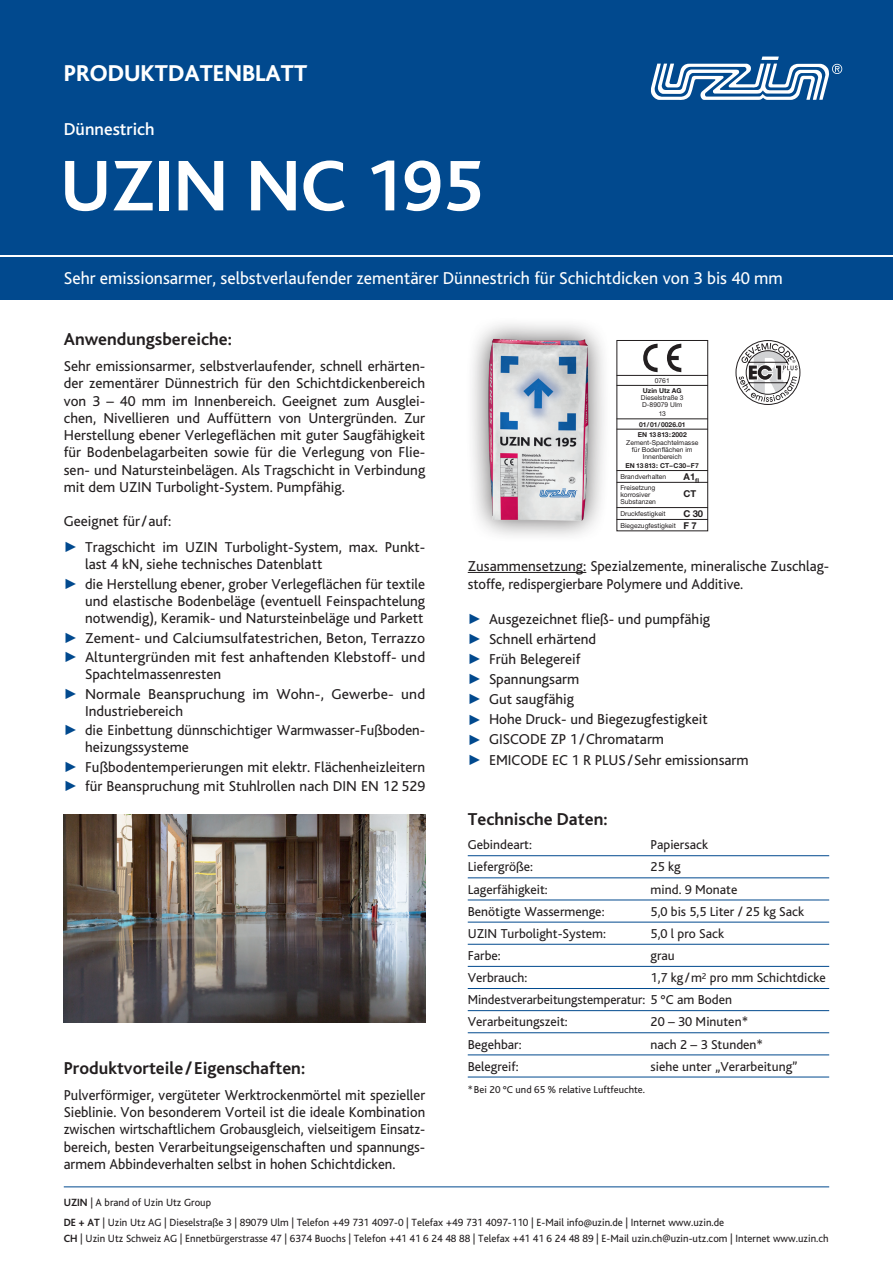
<style>
.page{position:relative;width:893px;height:1263px;background:#fff}
.page>*{position:absolute;margin:0;border:0;box-sizing:border-box;transform-origin:0 0}
.t1{font:700 75px "Bliss";color:#fff}
.t2{font:800 24px "Bliss";color:#fff}
.t3{font:18px "Bliss";color:#fff}
.t4{font:700 18px "Bliss";color:#231f20}
.t5{font:500 18px "Bliss";color:#fff}
.t6{font:15px/17.2px "Bliss";color:#231f20}
.t7{font:13.5px/22.2px "Bliss";color:#231f20}
.t8{font:10.95px/20px "Bliss";color:#231f20}
.t9{font:10.5px "Bliss";color:#231f20}
.t10{font:700 9.45px "Helvetica Neue";color:#231f20}
.t11{font:6.75px/7.1px "Helvetica Neue CE";color:#231f20}
.t12{font:700 6.75px/10.4px "Helvetica Neue";color:#231f20}
.s1{color:#01498e}
.s2{font-family:"Helvetica Neue";font-weight:700;font-size:9.45px}
.s3{font-weight:700}
</style>
<div class="page">
<div style="left:0;top:0;width:893px;height:255px;background:#01498e"></div>
<div style="left:0;top:257px;width:893px;height:43px;background:#01498e"></div>
<svg style="left:651px;top:57px;width:191px;height:43px"></svg>
<hr style="left:64px;top:1186px;width:765px;height:1px;background:#01498e">
<img style="left:64px;top:814px;width:361px;height:209px">
<hr style="left:468px;top:572px;width:118px;height:1px;background:#231f20">
<hr style="left:468px;top:855px;width:361px;height:1px;background:#01498e">
<hr style="left:468px;top:877px;width:361px;height:1px;background:#01498e">
<hr style="left:468px;top:899px;width:361px;height:1px;background:#01498e">
<hr style="left:468px;top:922px;width:361px;height:1px;background:#01498e">
<hr style="left:468px;top:944px;width:361px;height:1px;background:#01498e">
<hr style="left:468px;top:966px;width:361px;height:1px;background:#01498e">
<hr style="left:468px;top:988px;width:361px;height:1px;background:#01498e">
<hr style="left:468px;top:1010px;width:361px;height:1px;background:#01498e">
<hr style="left:468px;top:1032px;width:361px;height:1px;background:#01498e">
<hr style="left:468px;top:1054px;width:361px;height:1px;background:#01498e">
<hr style="left:468px;top:1076px;width:361px;height:1px;background:#01498e">
<div style="left:617px;top:340px;width:91px;height:191px;border:1px solid #231f20"></div>
<hr style="left:617px;top:385px;width:91px;height:1px;background:#231f20">
<hr style="left:617px;top:419px;width:91px;height:1px;background:#231f20">
<hr style="left:617px;top:429px;width:91px;height:1px;background:#231f20">
<hr style="left:617px;top:470px;width:91px;height:1px;background:#231f20">
<hr style="left:617px;top:482px;width:91px;height:1px;background:#231f20">
<hr style="left:617px;top:507px;width:91px;height:1px;background:#231f20">
<hr style="left:617px;top:519px;width:91px;height:1px;background:#231f20">
<hr style="left:617px;top:375px;width:91px;height:1px;background:#231f20">
<svg style="left:667px;top:344px;width:14px;height:28px"></svg>
<svg style="left:643px;top:344px;width:15px;height:28px"></svg>
<div style="left:465px;top:316px;width:147px;height:227px;background:#231f20;opacity:.75"></div>
<img style="left:468px;top:338px;width:136px;height:183px">
<svg style="left:736px;top:340px;width:64px;height:65px"></svg>
<h2 class="t2" style="left:64px;top:61px;width:245px">PRODUKTDATENBLATT</h2>
<p class="t5" style="left:64px;top:119px;width:92px">Dünnestrich</p>
<h1 class="t1" style="left:60px;top:147px;width:425px">UZIN NC 195</h1>
<p class="t3" style="left:64px;top:268px;width:721px">Sehr emissionsarmer, selbstverlaufender zementärer Dünnestrich für Schichtdicken von 3 bis 40 mm</p>
<p class="t4" style="left:64px;top:330px;width:170px">Anwendungsbereiche:</p>
<p class="t6" style="left:64px;top:358px;width:363px;text-align:justify">Sehr emissionsarmer, selbstverlaufender, schnell erhärten&shy;der zementärer Dünnestrich für den Schichtdickenbereich von 3 – 40 mm im Innenbereich. Geeignet zum Ausglei&shy;chen, Nivellieren und Auffüttern von Untergründen. Zur Herstellung ebener Verlegeflächen mit guter Saugfähigkeit für Bodenbelagarbeiten sowie für die Verlegung von Flie&shy;sen- und Natursteinbelägen. Als Tragschicht in Verbindung mit dem UZIN Turbolight-System. Pumpfähig.</p>
<p class="t6" style="left:64px;top:513px;width:109px">Geeignet für/auf:</p>
<p class="t6" style="left:85px;top:539px;width:342px;text-indent:-21px"><span class="s1">✓</span> Tragschicht im UZIN Turbolight-System, max. Punkt&shy;last 4 kN, siehe technisches Datenblatt</p>
<p class="t6" style="left:85px;top:575px;width:342px;text-align:justify;text-indent:-21px"><span class="s1">✓</span> die Herstellung ebener, grober Verlegeflächen für textile und elastische Bodenbeläge (eventuell Feinspachtelung notwendig), Keramik- und Natursteinbeläge und Parkett</p>
<p class="t6" style="left:64px;top:629px;width:363px"><span class="s1">✓</span> Zement- und Calciumsulfatestrichen, Beton, Terrazzo</p>
<p class="t6" style="left:85px;top:649px;width:342px;text-indent:-21px"><span class="s1">✓</span> Altuntergründen mit fest anhaftenden Klebstoff- und<br>Spachtelmassenresten</p>
<p class="t6" style="left:85px;top:685px;width:342px;text-indent:-21px"><span class="s1">✓</span> Normale Beanspruchung im Wohn-, Gewerbe- und<br>Industriebereich</p>
<p class="t6" style="left:85px;top:722px;width:342px;text-indent:-21px"><span class="s1">✓</span> die Einbettung dünnschichtiger Warmwasser-Fußboden&shy;heizungssysteme</p>
<p class="t6" style="left:64px;top:758px;width:363px"><span class="s1">✓</span> Fußbodentemperierungen mit elektr. Flächenheizleitern</p>
<p class="t6" style="left:64px;top:778px;width:363px"><span class="s1">✓</span> für Beanspruchung mit Stuhlrollen nach DIN EN 12 529</p>
<p class="t4" style="left:64px;top:1059px;width:243px">Produktvorteile/Eigenschaften:</p>
<p class="t6" style="left:64px;top:1087px;width:363px;text-align:justify">Pulverförmiger, vergüteter Werktrockenmörtel mit spezieller Sieblinie. Von besonderem Vorteil ist die ideale Kombination zwischen wirtschaftlichem Grobausgleich, vielseitigem Einsatz&shy;bereich, besten Verarbeitungseigenschaften und spannungs&shy;armem Abbindeverhalten selbst in hohen Schichtdicken.</p>
<p class="t11" style="left:655px;top:377px;width:17px">0761</p>
<p class="t12" style="left:643px;top:385px;width:40px">Uzin Utz AG</p>
<p class="t11" style="left:641px;top:394px;width:44px">Dieselstraße 3<br>D-89079 Ulm</p>
<p class="t11" style="left:659px;top:410px;width:9px">13</p>
<p class="t12" style="left:638px;top:419px;width:50px">01/01/0026.01<br>EN 13 813:2002</p>
<p class="t11" style="left:626px;top:439px;width:74px;text-align:center">Zement-Spachtelmasse für Bodenflächen im<br>Innenbereich</p>
<p class="t12" style="left:626px;top:460px;width:75px">EN 13 813: CT–C30–F7</p>
<p class="t11" style="left:620px;top:473px;width:47px">Brandverhalten</p>
<p class="t10" style="left:684px;top:471px;width:17px">A1<sub>fl</sub></p>
<p class="t11" style="left:620px;top:484px;width:37px">Freisetzung korrosiver</p>
<p class="t10" style="left:684px;top:488px;width:14px">CT</p>
<p class="t11" style="left:620px;top:496px;width:47px;line-height:11.9px">Substanzen<br>Druckfestigkeit</p>
<p class="t10" style="left:684px;top:507px;width:21px">C 30</p>
<p class="t11" style="left:620px;top:522px;width:78px">Biegezugfestigkeit <span class="s2">F 7</span></p>
<p class="t6" style="left:468px;top:557px;width:363px;line-height:18px">Zusammensetzung: Spezialzemente, mineralische Zuschlag&shy;stoffe, redispergierbare Polymere und Additive.</p>
<p class="t6" style="left:468px;top:610px;width:244px"><span class="s1">✓</span> Ausgezeichnet fließ- und pumpfähig</p>
<p class="t6" style="left:468px;top:630px;width:130px"><span class="s1">✓</span> Schnell erhärtend</p>
<p class="t6" style="left:468px;top:651px;width:114px"><span class="s1">✓</span> Früh Belegereif</p>
<p class="t6" style="left:468px;top:671px;width:113px"><span class="s1">✓</span> Spannungsarm</p>
<p class="t6" style="left:468px;top:691px;width:108px"><span class="s1">✓</span> Gut saugfähig</p>
<p class="t6" style="left:468px;top:711px;width:242px"><span class="s1">✓</span> Hohe Druck- und Biegezugfestigkeit</p>
<p class="t6" style="left:468px;top:731px;width:198px"><span class="s1">✓</span> GISCODE ZP 1/Chromatarm</p>
<p class="t6" style="left:468px;top:751px;width:282px"><span class="s1">✓</span> EMICODE EC 1 R PLUS/Sehr emissionsarm</p>
<p class="t4" style="left:468px;top:810px;width:141px">Technische Daten:</p>
<p class="t7" style="left:468px;top:834px;width:66px">Gebindeart:</p>
<p class="t7" style="left:651px;top:834px;width:59px">Papiersack</p>
<p class="t7" style="left:468px;top:856px;width:67px">Liefergröße:</p>
<p class="t7" style="left:651px;top:856px;width:31px">25 kg</p>
<p class="t7" style="left:468px;top:878px;width:82px">Lagerfähigkeit:</p>
<p class="t7" style="left:651px;top:878px;width:88px">mind. 9 Monate</p>
<p class="t7" style="left:468px;top:900px;width:138px">Benötigte Wassermenge:</p>
<p class="t7" style="left:651px;top:900px;width:155px">5,0 bis 5,5 Liter / 25 kg Sack</p>
<p class="t7" style="left:468px;top:922px;width:140px">UZIN Turbolight-System:</p>
<p class="t7" style="left:651px;top:922px;width:75px">5,0 l pro Sack</p>
<p class="t7" style="left:468px;top:945px;width:35px">Farbe:</p>
<p class="t7" style="left:651px;top:945px;width:26px">grau</p>
<p class="t7" style="left:468px;top:967px;width:61px">Verbrauch:</p>
<p class="t7" style="left:468px;top:967px;width:359px;text-indent:183px">1,7 kg/m<sup>2</sup> pro mm Schichtdicke<br>Mindestverarbeitungstemperatur: 5 °C am Boden<br>Verarbeitungszeit:</p>
<p class="t7" style="left:651px;top:1011px;width:99px">20 – 30 Minuten*</p>
<p class="t7" style="left:468px;top:1033px;width:55px">Begehbar:</p>
<p class="t7" style="left:651px;top:1033px;width:114px">nach 2 – 3 Stunden*</p>
<p class="t7" style="left:468px;top:1055px;width:52px">Belegreif:</p>
<p class="t7" style="left:651px;top:1055px;width:149px">siehe unter „Verarbeitung”</p>
<p class="t9" style="left:468px;top:1084px;width:179px">*Bei 20 °C und 65 % relative Luftfeuchte.</p>
<p class="t8" style="left:64px;top:1192px;width:662px"><span class="s3">UZIN</span> | A brand of Uzin Utz Group<br><span class="s3">DE + AT</span> | Uzin Utz AG | Dieselstraße 3 | 89079 Ulm | Telefon +49 731 4097-0 | Telefax +49 731 4097-110 | E-Mail info@uzin.de | Internet www.uzin.de</p>
<p class="t8" style="left:64px;top:1228px;width:766px"><span class="s3">CH</span> | Uzin Utz Schweiz AG | Ennetbürgerstrasse 47 | 6374 Buochs | Telefon +41 41 6 24 48 88 | Telefax +41 41 6 24 48 89 | E-Mail uzin.ch@uzin-utz.com | Internet www.uzin.ch</p>
</div>
